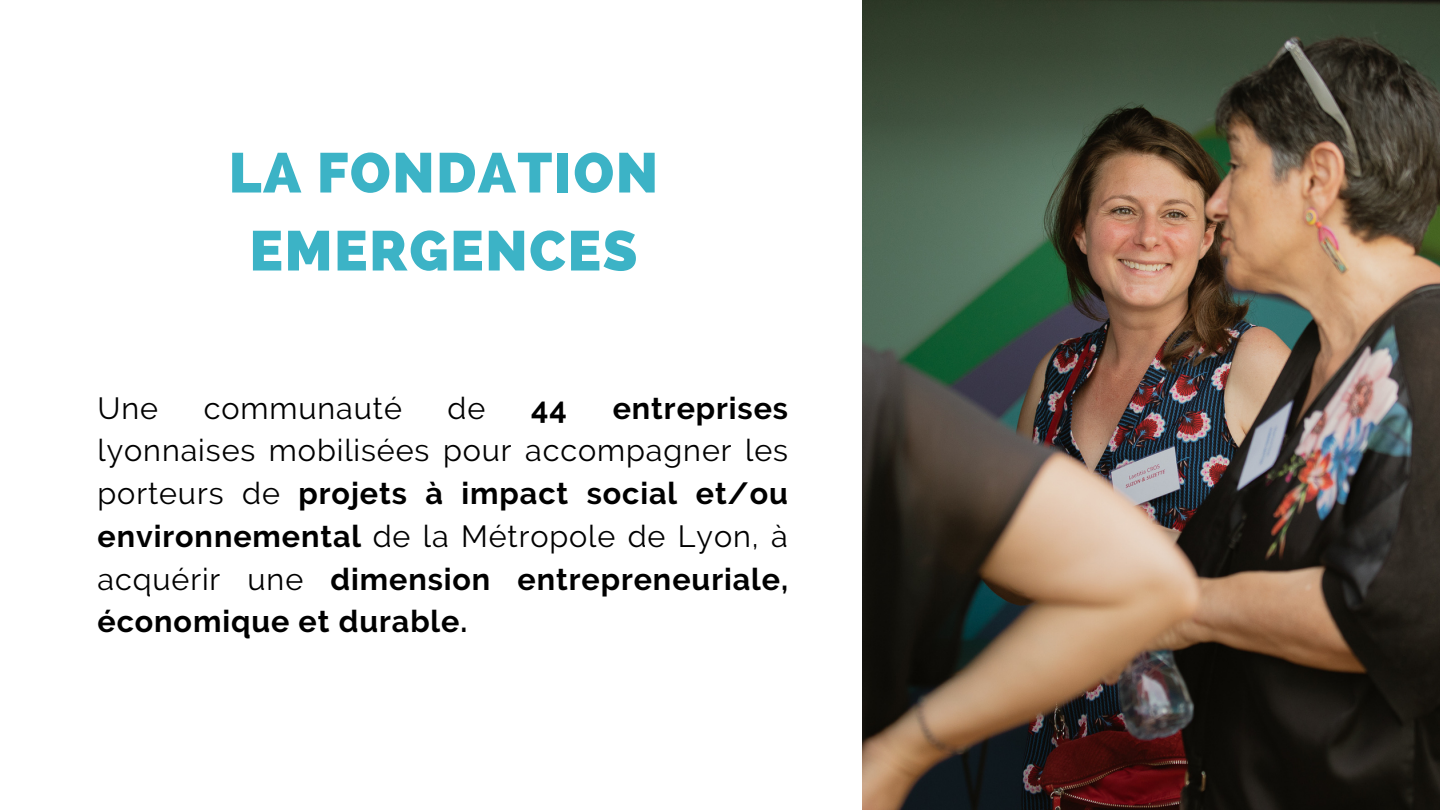
<style>
.page{position:relative;width:1440px;height:810px;background:#fff}
.page>*{position:absolute;margin:0;border:0;box-sizing:border-box;transform-origin:0 0}
.t1{font:800 56px/78px "Raleway";letter-spacing:.03em;color:#3cb3c6;text-align:center}
.t2{font:700 30.5px/42.8px "Raleway";letter-spacing:.03em;color:#000;text-align:justify}
.t3{font:30.5px "Raleway";letter-spacing:.03em;color:#000}
.s1{font-weight:400}
</style>
<div class="page">
<img style="left:863px;top:0;width:577px;height:810px">
<p class="t1" style="left:229px;top:134px;width:431px">LA FONDATION<br>EMERGENCES</p>
<p class="t2" style="left:98px;top:386px;width:692px;text-indent:515px">entreprises <span class="s1">lyonnaises mobilisées pour accompagner les porteurs de</span> projets à impact social et/ou environnemental <span class="s1">de la Métropole de Lyon, à acquérir une</span> dimension entrepreneuriale, économique et durable.</p>
<p class="t3" style="left:98px;top:390px;width:62px">Une</p>
<p class="t3" style="left:204px;top:390px;width:200px">communauté</p>
<p class="t3" style="left:448px;top:390px;width:39px">de</p>
<p class="t2" style="left:531px;top:386px;width:37px">44</p>
</div>
